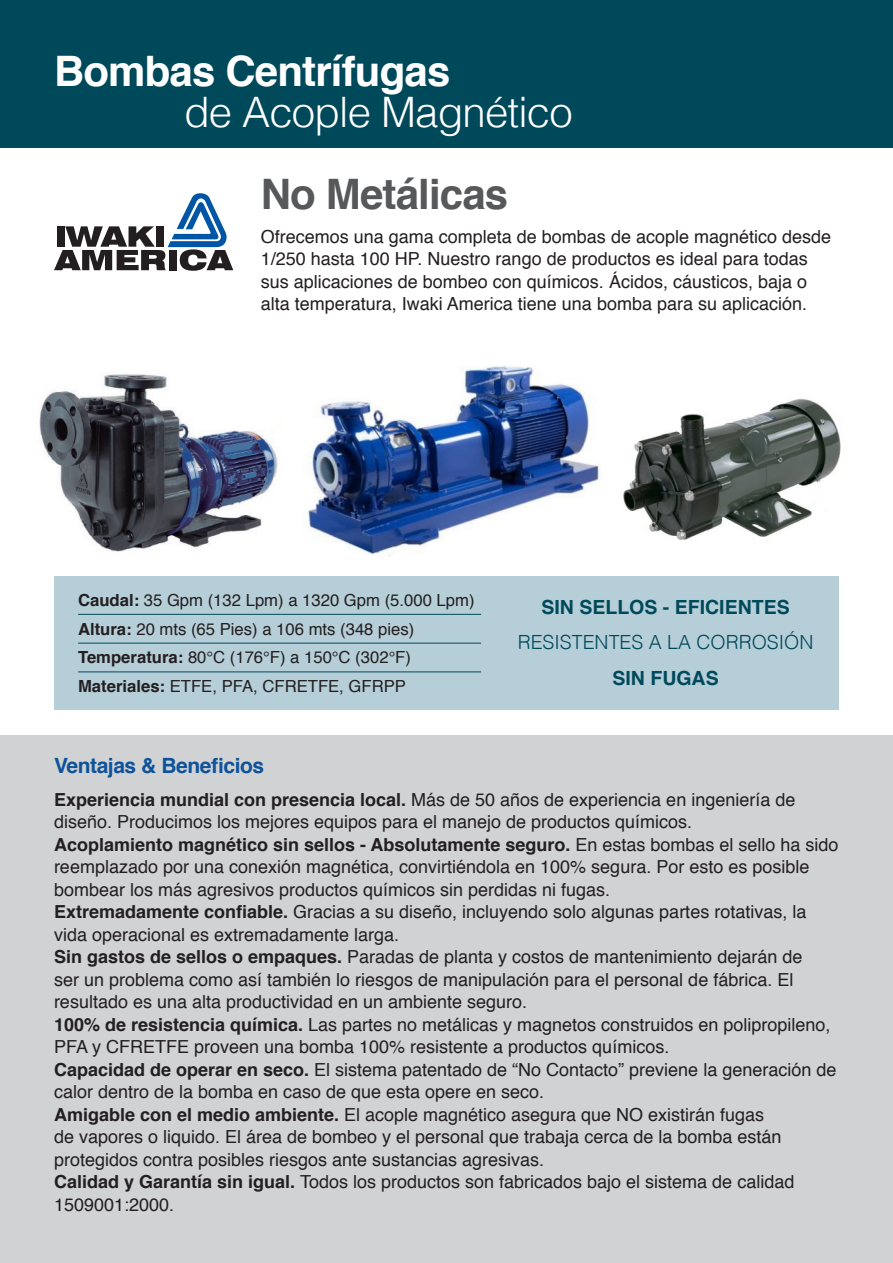
<style>
.page{position:relative;width:893px;height:1263px;background:#fff}
.page>*{position:absolute;margin:0;border:0;box-sizing:border-box;transform-origin:0 0}
.t1{font:700 42px "Helvetica";letter-spacing:-.02em;color:#fff}
.t2{font:300 42px "Helvetica";letter-spacing:-.02em;color:#fff}
.t3{font:700 42px "Helvetica";letter-spacing:-.02em;color:#57585a}
.t4{font:700 21px "Helvetica";letter-spacing:-.02em;color:#0e539a}
.textocomun{font:700 19.5px "Helvetica";color:#00495b}
.textocomun-2{font:300 19.5px "Helvetica";color:#00495b}
.textocomun-3{font:18px/22.5px "Helvetica";color:#231f20}
.textocomun-4{font:16.65px "Helvetica";color:#231f20}
.s1{font-weight:700}
.s2{font-size:16.5px}
</style>
<div class="page">
<div style="left:0;top:736px;width:893px;height:527px;background:#d1d2d4"></div>
<div style="left:0;top:0;width:893px;height:147px;background:#00495b"></div>
<svg style="left:54px;top:193px;width:179px;height:78px"></svg>
<img style="left:39px;top:374px;width:239px;height:178px">
<div style="left:54px;top:576px;width:785px;height:133px;background:#b6ced8"></div>
<img style="left:306px;top:366px;width:294px;height:191px">
<img style="left:623px;top:398px;width:218px;height:142px">
<hr style="left:78px;top:614px;width:403px;height:1px;background:#00495b">
<hr style="left:78px;top:643px;width:403px;height:1px;background:#00495b">
<hr style="left:78px;top:671px;width:403px;height:1px;background:#00495b">
<p class="t1" style="left:54px;top:37px;width:398px">Bombas Centrífugas</p>
<p class="t2" style="left:184px;top:78px;width:390px">de Acople Magnético</p>
<p class="t3" style="left:261px;top:161px;width:249px">No Metálicas</p>
<p class="textocomun-3" style="left:261px;top:226px;width:572px">Ofrecemos una gama completa de bombas de acople magnético desde 1/250 hasta 100 HP. Nuestro rango de productos es ideal para todas sus aplicaciones de bombeo con químicos. Ácidos, cáusticos, baja o alta temperatura, Iwaki America tiene una bomba para su aplicación.</p>
<p class="textocomun-4" style="left:78px;top:587px;width:398px"><span class="s1">Caudal:</span> 35 Gpm (132 Lpm) a 1320 Gpm (5.000 Lpm)</p>
<p class="textocomun-4" style="left:78px;top:616px;width:338px"><span class="s1">Altura:</span> 20 mts (65 Pies) a 106 mts (348 pies)</p>
<p class="textocomun-4" style="left:78px;top:645px;width:334px"><span class="s1">Temperatura:</span> 80°C (176°F) a 150°C (302<span class="s2">°</span>F)</p>
<p class="textocomun-4" style="left:78px;top:673px;width:329px"><span class="s1">Materiales:</span> ETFE, PFA, CFRETFE, GFRPP</p>
<p class="textocomun" style="left:541px;top:591px;width:250px">SIN SELLOS - EFICIENTES</p>
<p class="textocomun-2" style="left:518px;top:627px;width:297px">RESISTENTES A LA CORROSIÓN</p>
<p class="textocomun" style="left:612px;top:662px;width:108px">SIN FUGAS</p>
<p class="t4" style="left:54px;top:748px;width:212px">Ventajas &amp; Beneficios</p>
<p class="textocomun-3" style="left:54px;top:789px;width:743px"><span class="s1">Experiencia mundial con presencia local.</span> Más de 50 años de experiencia en ingeniería de diseño. Producimos los mejores equipos para el manejo de productos químicos.</p>
<p class="textocomun-3" style="left:54px;top:834px;width:786px"><span class="s1">Acoplamiento magnético sin sellos - Absolutamente seguro.</span> En estas bombas el sello ha sido reemplazado por una conexión magnética, convirtiéndola en 100% segura. Por esto es posible bombear los más agresivos productos químicos sin perdidas ni fugas.</p>
<p class="textocomun-3" style="left:54px;top:901px;width:754px"><span class="s1">Extremadamente confiable.</span> Gracias a su diseño, incluyendo solo algunas partes rotativas, la vida operacional es extremadamente larga.</p>
<p class="textocomun-3" style="left:54px;top:946px;width:750px"><span class="s1">Sin gastos de sellos o empaques.</span> Paradas de planta y costos de mantenimiento dejarán de ser un problema como así también lo riesgos de manipulación para el personal de fábrica. El resultado es una alta productividad en un ambiente seguro.</p>
<p class="textocomun-3" style="left:54px;top:1014px;width:778px"><span class="s1">100% de resistencia química.</span> Las partes no metálicas y magnetos construidos en polipropileno,<br>PFA y CFRETFE proveen una bomba 100% resistente a productos químicos.</p>
<p class="textocomun-3" style="left:54px;top:1059px;width:784px"><span class="s1">Capacidad de operar en seco.</span> El sistema patentado de “No Contacto” previene la generación de calor dentro de la bomba en caso de que esta opere en seco.</p>
<p class="textocomun-3" style="left:54px;top:1104px;width:729px"><span class="s1">Amigable con el medio ambiente.</span> El acople magnético asegura que NO existirán fugas de vapores o liquido. El área de bombeo y el personal que trabaja cerca de la bomba están protegidos contra posibles riesgos ante sustancias agresivas.</p>
<p class="textocomun-3" style="left:54px;top:1171px;width:742px"><span class="s1">Calidad y Garantía sin igual.</span> Todos los productos son fabricados bajo el sistema de calidad<br>1509001:2000.</p>
</div>
